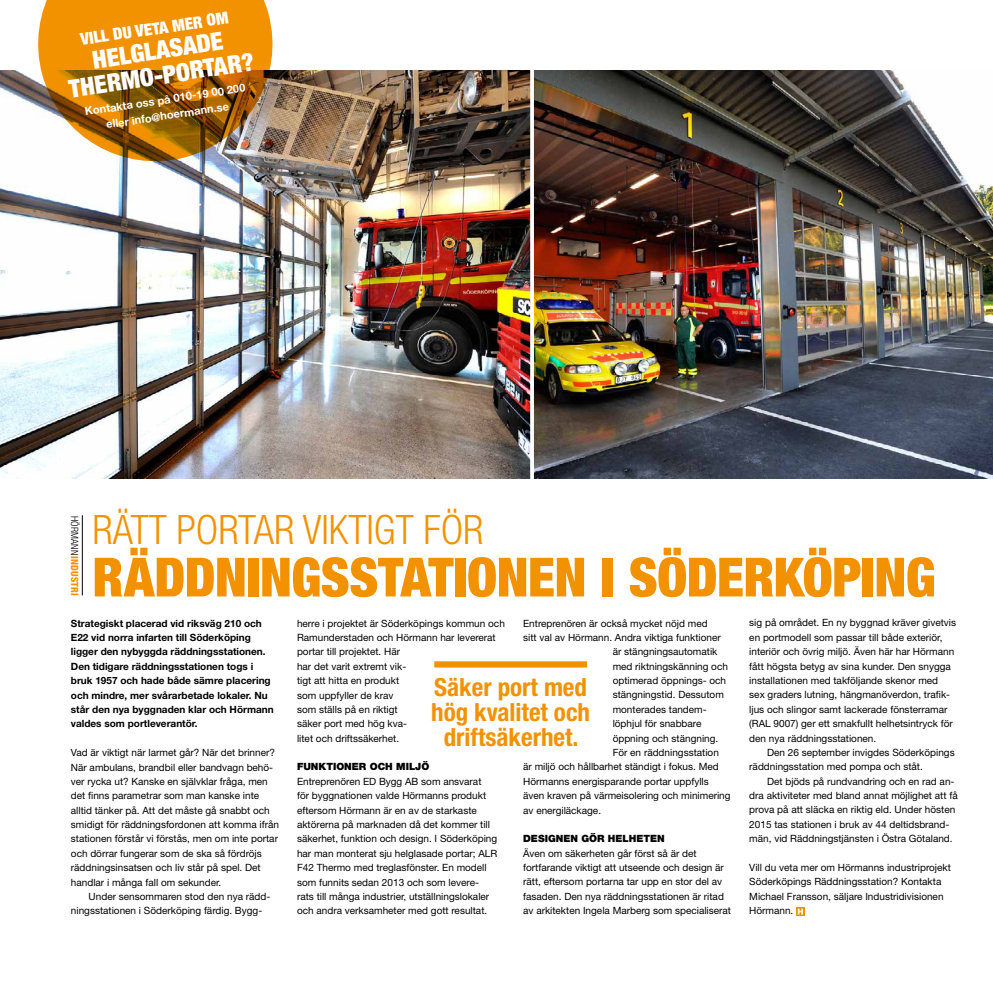
<style>
.page{position:relative;width:993px;height:993px;background:#fff}
.page>*{position:absolute;margin:0;border:0;box-sizing:border-box;transform-origin:0 0}
.t1{font:900 condensed 54px "Helvetica Neue LT Std";letter-spacing:-.01em;color:#f39200}
.t2{font:300 condensed 40.5px "Helvetica Neue LT Std";color:#f39200}
.t3{font:700 condensed 25px/25px "Helvetica Neue LT Std";color:#f39200;text-align:center}
.t4{font:900 condensed 25px/24.9px "Helvetica Neue LT Std";color:#fff;text-align:center}
.t5{font:900 condensed 16.62px "Helvetica Neue LT Std";color:#fff}
.t6{font:700 11.12px/16px "Helvetica Neue LT Std";color:#fff;text-align:center}
.t7{font:10px/14.4px "Helvetica Neue LT Std";color:#000}
.t8{font:700 10px/14.4px "Helvetica Neue LT Std";color:#000}
.t9{font:900 10px "Helvetica Neue LT Std";color:#000}
.t10{font:800 condensed 10px "Helvetica Neue LT Std";letter-spacing:.01em;color:#f39200}
.s1{font-weight:300;color:#000}
</style>
<div class="page">
<img style="left:0;top:71px;width:530px;height:407px">
<svg style="left:796px;top:907px;width:8px;height:8px"></svg>
<svg style="left:797px;top:908px;width:5px;height:6px"></svg>
<hr style="left:82px;top:515px;width:1px;height:80px;background:#000">
<div style="left:434px;top:661px;width:153px;height:6px;background:#f39200"></div>
<img style="left:25px;top:0;width:260px;height:174px">
<img style="left:533px;top:71px;width:459px;height:407px">
<h3 class="t5" style="left:79px;top:29px;width:151px;rotate:-8deg">VILL DU VETA MER OM</h3>
<h3 class="t4" style="left:64px;top:50px;width:188px;rotate:-8deg">HELGLASADE<br>THERMO-PORTAR?</h3>
<p class="t6" style="left:84px;top:103px;width:163px;rotate:-8deg">Kontakta oss på 010-19 00 200 eller info@hoermann.se</p>
<h2 class="t2" style="left:92px;top:506px;width:392px">RÄTT PORTAR VIKTIGT FÖR</h2>
<h1 class="t1" style="left:92px;top:543px;width:844px">RÄDDNINGSSTATIONEN I SÖDERKÖPING</h1>
<p class="t8" style="left:71px;top:615px;width:204px">Strategiskt placerad vid riksväg 210 och E22 vid norra infarten till Söderköping ligger den nybyggda räddningsstationen.<br>Den tidigare räddningsstationen togs i bruk 1957 och hade både sämre placering och mindre, mer svårarbetade lokaler. Nu står den nya byggnaden klar och Hörmann valdes som portleverantör.</p>
<p class="t7" style="left:71px;top:745px;width:209px">Vad är viktigt när larmet går? När det brinner?<br>När ambulans, brandbil eller bandvagn behö&shy;ver rycka ut? Kanske en självklar fråga, men det finns parametrar som man kanske inte alltid tänker på. Att det måste gå snabbt och smidigt för räddningsfordonen att komma ifrån stationen förstår vi förstås, men om inte portar och dörrar fungerar som de ska så fördröjs räddningsinsatsen och liv står på spel. Det handlar i många fall om sekunder.</p>
<p class="t7" style="left:71px;top:888px;width:201px;text-indent:18px">Under sensommaren stod den nya rädd&shy;ningsstationen i Söderköping färdig. Bygg-</p>
<p class="t10" style="left:81px;top:515px;width:81px;rotate:90deg"><span class="s1">HÖRMANN</span>INDUSTRI</p>
<p class="t7" style="left:749px;top:615px;width:208px">sig på området. En ny byggnad kräver givetvis en portmodell som passar till både exteriör, interiör och övrig miljö. Även här har Hörmann fått högsta betyg av sina kunder. Den snygga installationen med takföljande skenor med sex graders lutning, hängmanöverdon, trafik&shy;ljus och slingor samt lackerade fönsterramar (RAL 9007) ger ett smakfullt helhetsintryck för den nya räddningsstationen.</p>
<p class="t7" style="left:749px;top:744px;width:207px;text-indent:18px">Den 26 september invigdes Söderköpings räddningsstation med pompa och ståt.</p>
<p class="t7" style="left:749px;top:773px;width:210px;text-indent:18px">Det bjöds på rundvandring och en rad an&shy;dra aktiviteter med bland annat möjlighet att få prova på att släcka en riktig eld. Under hösten 2015 tas stationen i bruk av 44 deltidsbrand&shy;män, vid Räddningstjänsten i Östra Götaland.</p>
<p class="t7" style="left:749px;top:859px;width:203px">Vill du veta mer om Hörmanns industriprojekt Söderköpings Räddningsstation? Kontakta Michael Fransson, säljare Industridivisionen Hörmann.</p>
<p class="t7" style="left:523px;top:615px;width:186px">Entreprenören är också mycket nöjd med</p>
<p class="t7" style="left:523px;top:629px;width:199px">sitt val av Hörmann. Andra viktiga funktioner</p>
<p class="t7" style="left:612px;top:644px;width:106px">är stängningsautomatik</p>
<p class="t7" style="left:612px;top:658px;width:117px">med riktningskänning och</p>
<p class="t7" style="left:612px;top:673px;width:115px">optimerad öppnings- och</p>
<p class="t7" style="left:612px;top:687px;width:113px">stängningstid. Dessutom</p>
<p class="t7" style="left:612px;top:701px;width:95px">monterades tandem-</p>
<p class="t7" style="left:612px;top:716px;width:90px">löphjul för snabbare</p>
<p class="t7" style="left:612px;top:730px;width:107px">öppning och stängning.</p>
<p class="t7" style="left:612px;top:744px;width:108px">För en räddningsstation</p>
<p class="t7" style="left:523px;top:759px;width:197px">är miljö och hållbarhet ständigt i fokus. Med</p>
<p class="t7" style="left:523px;top:773px;width:187px">Hörmanns energisparande portar uppfylls</p>
<p class="t7" style="left:523px;top:788px;width:209px">även kraven på värmeisolering och minimering</p>
<p class="t7" style="left:523px;top:802px;width:79px">av energiläckage.</p>
<p class="t9" style="left:523px;top:832px;width:143px">DESIGNEN GÖR HELHETEN</p>
<p class="t7" style="left:523px;top:845px;width:209px">Även om säkerheten går först så är det fortfarande viktigt att utseende och design är rätt, eftersom portarna tar upp en stor del av fasaden. Den nya räddningsstationen är ritad av arkitekten Ingela Marberg som specialiserat</p>
<p class="t7" style="left:297px;top:615px;width:209px">herre i projektet är Söderköpings kommun och<br>Ramunderstaden och Hörmann har levererat portar till projektet. Här<br>har det varit extremt vik-<br>tigt att hitta en produkt<br>som uppfyller de krav<br>som ställs på en riktigt<br>säker port med hög kva-<br>litet och driftssäkerhet.</p>
<p class="t9" style="left:297px;top:760px;width:134px">FUNKTIONER OCH MILJÖ</p>
<p class="t7" style="left:297px;top:773px;width:202px">Entreprenören ED Bygg AB som ansvarat<br>för byggnationen valde Hörmanns produkt eftersom Hörmann är en av de starkaste aktörerna på marknaden då det kommer till säkerhet, funktion och design. I Söderköping har man monterat sju helglasade portar; ALR F42 Thermo med treglasfönster. En modell som funnits sedan 2013 och som levere&shy;rats till många industrier, utställningslokaler och andra verksamheter med gott resultat.</p>
<h3 class="t3" style="left:431px;top:673px;width:160px">Säker port med hög kvalitet och driftsäkerhet.</h3>
</div>
